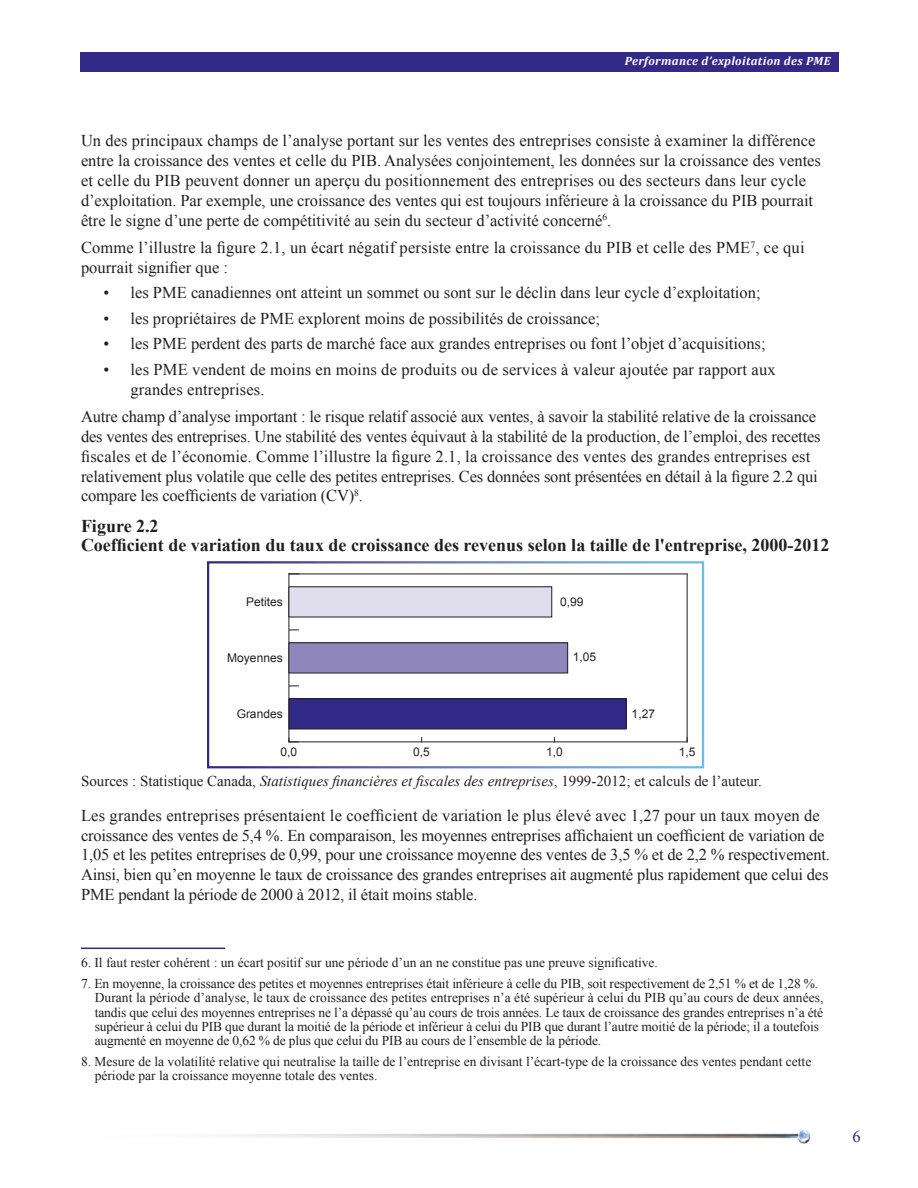
<style>
.page{position:relative;width:918px;height:1188px;background:#fff}
.page>*{position:absolute;margin:0;border:0;box-sizing:border-box;transform-origin:0 0}
.Figure_Title{font:700 18px/19.5px "Times New Roman";color:#231f20}
.Text{font:16.5px/19.8px "Times New Roman";color:#231f20}
.t1{font:16.5px "Times New Roman";color:#332986}
.Source{font:15px "Times New Roman";color:#231f20}
.Footnote_other_befor{font:13.5px/14.2px "Times New Roman";letter-spacing:-.01em;color:#231f20}
.Footnote_01_before_d{font:13.5px "Times New Roman";color:#231f20}
.t2{font:12px "Arial";color:#231f20}
.t3{font:italic 700 12px "Cambria";letter-spacing:.03em;color:#fff}
.s1{font-style:italic}
</style>
<div class="page">
<img style="left:226px;top:1131px;width:584px;height:12px">
<div style="left:80px;top:52px;width:758px;height:20px;background:#332986"></div>
<hr style="left:289px;top:574px;width:398px;height:1px;background:#231f20">
<hr style="left:687px;top:574px;width:1px;height:168px;background:#231f20">
<hr style="left:289px;top:742px;width:398px;height:1px;background:#231f20">
<hr style="left:289px;top:574px;width:1px;height:168px;background:#231f20">
<svg style="left:289px;top:738px;width:10px;height:5px"></svg>
<div style="left:289px;top:587px;width:263px;height:30px;background:#e0dded"></div>
<div style="left:289px;top:586px;width:263px;height:31px;border:1px solid #231f20"></div>
<div style="left:289px;top:643px;width:279px;height:30px;background:#8f87bc"></div>
<div style="left:289px;top:642px;width:279px;height:31px;border:1px solid #231f20"></div>
<div style="left:289px;top:699px;width:337px;height:30px;background:#332986"></div>
<div style="left:289px;top:698px;width:337px;height:31px;border:1px solid #231f20"></div>
<div style="left:207px;top:561px;width:497px;height:207px;border:2px solid #fff"></div>
<hr style="left:81px;top:948px;width:144px;height:1px;background:#332986">
<p class="t3" style="left:625px;top:53px;width:207px">Performance d’exploitation des PME</p>
<p class="Text" style="left:81px;top:131px;width:742px">Un des principaux champs de l’analyse portant sur les ventes des entreprises consiste à examiner la différence entre la croissance des ventes et celle du PIB. Analysées conjointement, les données sur la croissance des ventes et celle du PIB peuvent donner un aperçu du positionnement des entreprises ou des secteurs dans leur cycle d’exploitation. Par exemple, une croissance des ventes qui est toujours inférieure à la croissance du PIB pourrait être le signe d’une perte de compétitivité au sein du secteur d’activité concerné<sup>6</sup>.</p>
<p class="Text" style="left:81px;top:238px;width:725px">Comme l’illustre la figure 2.1, un écart négatif persiste entre la croissance du PIB et celle des PME<sup>7</sup>, ce qui pourrait signifier que :</p>
<p class="Text" style="left:104px;top:283px;width:659px">• les PME canadiennes ont atteint un sommet ou sont sur le déclin dans leur cycle d’exploitation;</p>
<p class="Text" style="left:104px;top:308px;width:498px">• les propriétaires de PME explorent moins de possibilités de croissance;</p>
<p class="Text" style="left:104px;top:334px;width:664px">• les PME perdent des parts de marché face aux grandes entreprises ou font l’objet d’acquisitions;</p>
<p class="Text" style="left:130px;top:359px;width:647px;text-indent:-27px">• les PME vendent de moins en moins de produits ou de services à valeur ajoutée par rapport aux grandes entreprises.</p>
<p class="Text" style="left:81px;top:406px;width:741px">Autre champ d’analyse important : le risque relatif associé aux ventes, à savoir la stabilité relative de la croissance des ventes des entreprises. Une stabilité des ventes équivaut à la stabilité de la production, de l’emploi, des recettes fiscales et de l’économie. Comme l’illustre la figure 2.1, la croissance des ventes des grandes entreprises est relativement plus volatile que celle des petites entreprises. Ces données sont présentées en détail à la figure 2.2 qui compare les coefficients de variation (CV)<sup>8</sup>.</p>
<p class="Figure_Title" style="left:81px;top:515px;width:750px">Figure 2.2<br>Coefficient de variation du taux de croissance des revenus selon la taille de l'entreprise, 2000-2012</p>
<p class="t2" style="left:246px;top:594px;width:38px">Petites</p>
<p class="t2" style="left:560px;top:594px;width:25px">0,99</p>
<p class="t2" style="left:227px;top:650px;width:57px">Moyennes</p>
<p class="t2" style="left:573px;top:649px;width:25px">1,05</p>
<p class="t2" style="left:237px;top:706px;width:48px">Grandes</p>
<p class="t2" style="left:632px;top:706px;width:25px">1,27</p>
<p class="t2" style="left:281px;top:744px;width:18px">0,0</p>
<p class="t2" style="left:413px;top:744px;width:18px">0,5</p>
<p class="t2" style="left:546px;top:744px;width:18px">1,0</p>
<p class="t2" style="left:679px;top:744px;width:18px">1,5</p>
<p class="Source" style="left:81px;top:771px;width:682px">Sources : Statistique Canada, <span class="s1">Statistiques financières et fiscales des entreprises</span>, 1999-2012; et calculs de l’auteur.</p>
<p class="Text" style="left:81px;top:805px;width:751px">Les grandes entreprises présentaient le coefficient de variation le plus élevé avec 1,27 pour un taux moyen de croissance des ventes de 5,4 %. En comparaison, les moyennes entreprises affichaient un coefficient de variation de 1,05 et les petites entreprises de 0,99, pour une croissance moyenne des ventes de 3,5 % et de 2,2 % respectivement.<br>Ainsi, bien qu’en moyenne le taux de croissance des grandes entreprises ait augmenté plus rapidement que celui des PME pendant la période de 2000 à 2012, il était moins stable.</p>
<p class="Footnote_01_before_d" style="left:81px;top:953px;width:579px">6. Il faut rester cohérent : un écart positif sur une période d’un an ne constitue pas une preuve significative.</p>
<p class="Footnote_other_befor" style="left:95px;top:976px;width:730px;text-indent:-14px">7. En moyenne, la croissance des petites et moyennes entreprises était inférieure à celle du PIB, soit respectivement de 2,51 % et de 1,28 %.<br>Durant la période d’analyse, le taux de croissance des petites entreprises n’a été supérieur à celui du PIB qu’au cours de deux années, tandis que celui des moyennes entreprises ne l’a dépassé qu’au cours de trois années. Le taux de croissance des grandes entreprises n’a été supérieur à celui du PIB que durant la moitié de la période et inférieur à celui du PIB que durant l’autre moitié de la période; il a toutefois augmenté en moyenne de 0,62 % de plus que celui du PIB au cours de l’ensemble de la période.</p>
<p class="Footnote_other_befor" style="left:95px;top:1054px;width:718px;text-indent:-14px">8. Mesure de la volatilité relative qui neutralise la taille de l’entreprise en divisant l’écart-type de la croissance des ventes pendant cette période par la croissance moyenne totale des ventes.</p>
<p class="t1" style="left:853px;top:1126px;width:10px">6</p>
</div>
